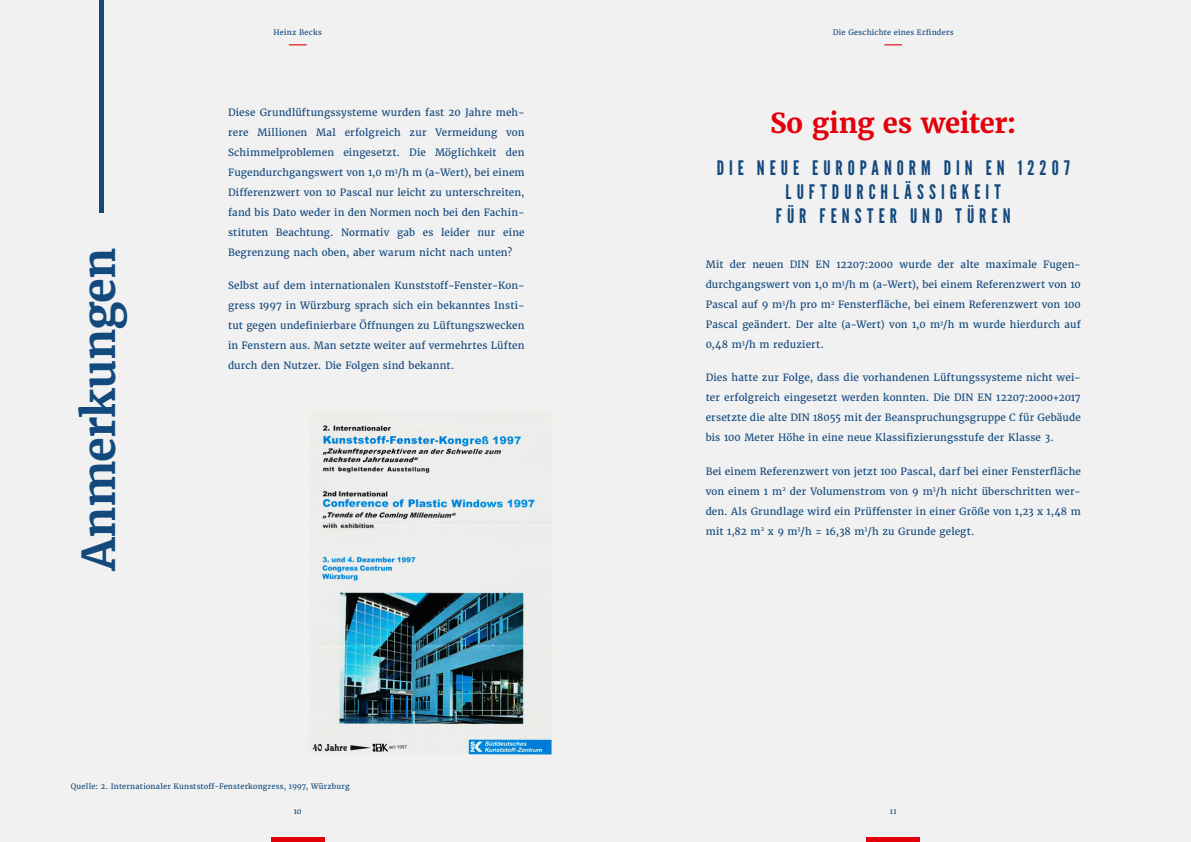
<style>
.page{position:relative;width:1191px;height:842px;background:#f1f1f1}
.page>*{position:absolute;margin:0;border:0;box-sizing:border-box;transform-origin:0 0}
.t1{font:700 45px "Merriweather";letter-spacing:-.02em;color:#13497d}
.t2{font:700 27.5px "Merriweather";letter-spacing:-.015em;color:#e3000b}
.t3{font:20px/24px "League Gothic";letter-spacing:.25em;color:#13497d;text-align:center}
.t4{font:10px/20px "Merriweather";letter-spacing:.015em;color:#13497d;text-align:justify}
.t5{font:7.5px "Merriweather";letter-spacing:.025em;color:#13497d}
</style>
<div class="page">
<div style="left:866px;top:837px;width:53px;height:5px;background:#e3000b"></div>
<svg style="left:884px;top:44px;width:18px;height:1px"></svg>
<svg style="left:289px;top:44px;width:17px;height:1px"></svg>
<div style="left:271px;top:837px;width:53px;height:5px;background:#e3000b"></div>
<hr style="left:99px;top:0;width:4px;height:213px;background:#13497d">
<img style="left:310px;top:405px;width:242px;height:350px">
<h1 class="t1" style="left:70px;top:570px;width:323px;rotate:-90deg">Anmerkungen</h1>
<p class="t5" style="left:273px;top:28px;width:50px">Heinz Becks</p>
<p class="t5" style="left:833px;top:28px;width:122px">Die Geschichte eines Erfinders</p>
<p class="t4" style="left:228px;top:103px;width:298px">Diese Grundlüftungssysteme wurden fast 20 Jahre meh&shy;rere Millionen Mal erfolgreich zur Vermeidung von Schimmelproblemen eingesetzt. Die Möglichkeit den Fugendurchgangswert von 1,0 m<sup>3</sup>/h m (a-Wert), bei einem Differenzwert von 10 Pascal nur leicht zu unterschreiten, fand bis Dato weder in den Normen noch bei den Fachin&shy;stituten Beachtung. Normativ gab es leider nur eine Begrenzung nach oben, aber warum nicht nach unten?</p>
<p class="t4" style="left:228px;top:276px;width:298px">Selbst auf dem internationalen Kunststoff-Fenster-Kon&shy;gress 1997 in Würzburg sprach sich ein bekanntes Insti&shy;tut gegen undefinierbare Öffnungen zu Lüftungszwecken in Fenstern aus. Man setzte weiter auf vermehrtes Lüften durch den Nutzer. Die Folgen sind bekannt.</p>
<h2 class="t2" style="left:770px;top:106px;width:248px">So ging es weiter:</h2>
<h3 class="t3" style="left:716px;top:156px;width:354px">DIE NEUE EUROPANORM DIN EN 12207<br>LUFTDURCHLÄSSIGKEIT<br>FÜR FENSTER UND TÜREN</h3>
<p class="t4" style="left:705px;top:254px;width:377px">Mit der neuen DIN EN 12207:2000 wurde der alte maximale Fugen&shy;durchgangswert von 1,0 m<sup>3</sup>/h m (a-Wert), bei einem Referenzwert von 10<br>Pascal auf 9 m<sup>3</sup>/h pro m<sup>2</sup> Fensterfläche, bei einem Referenzwert von 100<br>Pascal geändert. Der alte (a-Wert) von 1,0 m<sup>3</sup>/h m wurde hierdurch auf 0,48 m<sup>3</sup>/h m reduziert.</p>
<p class="t4" style="left:705px;top:368px;width:376px">Dies hatte zur Folge, dass die vorhandenen Lüftungssysteme nicht wei&shy;ter erfolgreich eingesetzt werden konnten. Die DIN EN 12207:2000+2017 ersetzte die alte DIN 18055 mit der Beanspruchungsgruppe C für Gebäude bis 100 Meter Höhe in eine neue Klassifizierungsstufe der Klasse 3.</p>
<p class="t4" style="left:705px;top:461px;width:377px">Bei einem Referenzwert von jetzt 100 Pascal, darf bei einer Fensterfläche von einem 1 m<sup>2</sup> der Volumenstrom von 9 m<sup>3</sup>/h nicht überschritten wer&shy;den. Als Grundlage wird ein Prüffenster in einer Größe von 1,23 x 1,48 m mit 1,82 m<sup>2</sup> x 9 m<sup>3</sup>/h = 16,38 m<sup>3</sup>/h zu Grunde gelegt.</p>
<p class="t5" style="left:71px;top:781px;width:280px">Quelle: 2. Internationaler Kunststoff-Fensterkongress, 1997, Würzburg</p>
<p class="t5" style="left:294px;top:806px;width:9px">10</p>
<p class="t5" style="left:890px;top:806px;width:8px">11</p>
</div>
